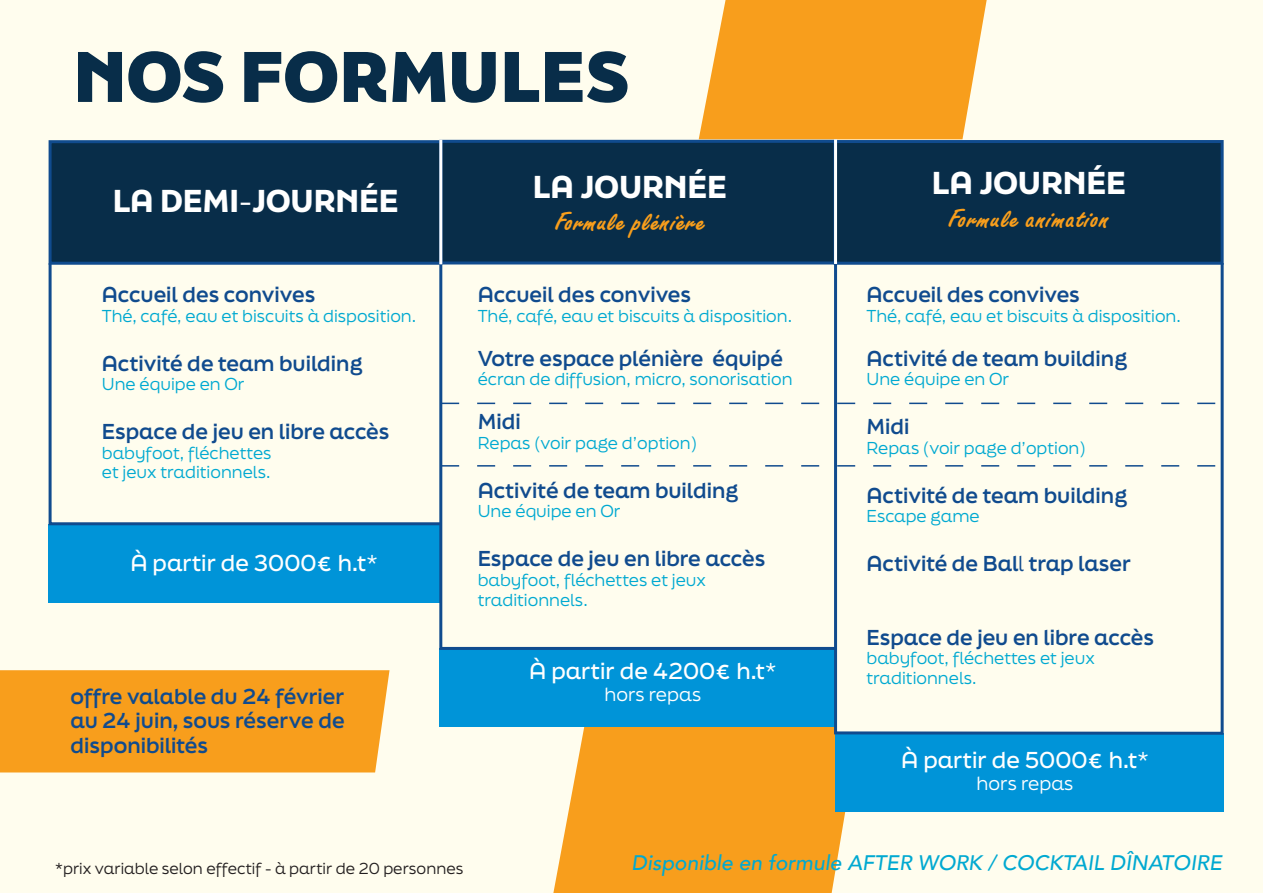
<style>
.page{position:relative;width:1263px;height:893px;background:#fff}
.page>*{position:absolute;margin:0;border:0;box-sizing:border-box;transform-origin:0 0}
.t1{font:800 67.5px "Final Six";color:#082d49}
.t2{font:900 29.85px "Final Six";color:#fff}
.t3{font:27.15px "Freestyle Script D Bold";color:#f89e1c}
.t4{font:500 21.75px "Final Six";color:#fff}
.t5{font:italic 500 21px "Avenir";color:#00a9d1}
.t6{font:700 20.4px/24.5px "Final Six";color:#104b8e;text-align:justify}
.t7{font:18px "Final Six";color:#fff}
.t8{font:16.35px/19.5px "Final Six";color:#00a9d1}
.t9{font:15px "Final Six";color:#231f20}
.s1{font-weight:400}
</style>
<div class="page">
<div style="left:0;top:0;width:1262px;height:893px;background:#fffdee"></div>
<div style="left:0;top:670px;width:389px;height:102px;background:#f89e1c"></div>
<svg style="left:553px;top:727px;width:293px;height:166px;background:#f8a42a"></svg>
<svg style="left:699px;top:0;width:288px;height:139px;background:#f8a62e"></svg>
<div style="left:50px;top:142px;width:1172px;height:120px;background:#082d49"></div>
<div style="left:48px;top:524px;width:393px;height:78px;background:#0094d8"></div>
<div style="left:440px;top:648px;width:395px;height:79px;background:#0094d8"></div>
<div style="left:835px;top:733px;width:389px;height:79px;background:#0094d8"></div>
<div style="left:49px;top:140px;width:393px;height:125px;border:3px solid #104b8e"></div>
<div style="left:439px;top:140px;width:398px;height:124px;border:3px solid #104b8e"></div>
<div style="left:834px;top:140px;width:390px;height:125px;border:3px solid #104b8e"></div>
<svg style="left:438px;top:255px;width:400px;height:396px"></svg>
<svg style="left:832px;top:259px;width:392px;height:477px"></svg>
<svg style="left:444px;top:403px;width:778px;height:1px"></svg>
<svg style="left:444px;top:465px;width:778px;height:2px"></svg>
<svg style="left:48px;top:260px;width:396px;height:267px"></svg>
<hr style="left:439px;top:140px;width:3px;height:124px;background:#fff">
<hr style="left:834px;top:139px;width:3px;height:125px;background:#fff">
<h1 class="t1" style="left:73px;top:27px;width:558px">NOS FORMULES</h1>
<h2 class="t2" style="left:113px;top:179px;width:287px">LA DEMI<span class="s1">-</span>JOURNÉE</h2>
<p class="t6" style="left:102px;top:282px;width:215px">Accueil des convives</p>
<p class="t8" style="left:102px;top:306px;width:316px">Thé, café, eau et biscuits à disposition.</p>
<p class="t6" style="left:102px;top:350px;width:262px">Activité de team building</p>
<p class="t8" style="left:102px;top:374px;width:144px">Une équipe en Or</p>
<p class="t6" style="left:102px;top:419px;width:289px">Espace de jeu en libre accès</p>
<p class="t8" style="left:102px;top:442px;width:171px">babyfoot, fléchettes et jeux traditionnels.</p>
<h3 class="t4" style="left:130px;top:547px;width:249px">À partir de 3000€ h.t<span class="s1">*</span></h3>
<p class="t6" style="left:71px;top:683px;width:275px">offre valable du 24 février au 24 juin, sous réserve de disponibilités</p>
<h2 class="t2" style="left:533px;top:165px;width:195px">LA JOURNÉE</h2>
<h3 class="t3" style="left:555px;top:207px;width:151px">Formule plénière</h3>
<p class="t6" style="left:478px;top:282px;width:215px">Accueil des convives</p>
<p class="t8" style="left:478px;top:306px;width:316px">Thé, café, eau et biscuits à disposition.</p>
<p class="t6" style="left:478px;top:345px;width:307px">Votre espace plénière équipé</p>
<p class="t8" style="left:478px;top:369px;width:316px">écran de diffusion, micro, sonorisation</p>
<p class="t6" style="left:478px;top:409px;width:45px">Midi</p>
<p class="t8" style="left:478px;top:433px;width:221px">Repas (voir page d’option)</p>
<p class="t6" style="left:478px;top:478px;width:262px">Activité de team building</p>
<p class="t8" style="left:478px;top:501px;width:144px">Une équipe en Or</p>
<p class="t6" style="left:478px;top:546px;width:289px">Espace de jeu en libre accès</p>
<p class="t8" style="left:478px;top:570px;width:230px">babyfoot, fléchettes et jeux traditionnels.</p>
<h3 class="t4" style="left:529px;top:655px;width:249px">À partir de 4200€ h.t<span class="s1">*</span></h3>
<p class="t7" style="left:604px;top:681px;width:98px">hors repas</p>
<h2 class="t2" style="left:932px;top:161px;width:195px">LA JOURNÉE</h2>
<h3 class="t3" style="left:948px;top:203px;width:162px">Formule animation</h3>
<p class="t6" style="left:866px;top:282px;width:215px">Accueil des convives</p>
<p class="t8" style="left:866px;top:306px;width:316px">Thé, café, eau et biscuits à disposition.</p>
<p class="t6" style="left:866px;top:345px;width:262px">Activité de team building</p>
<p class="t8" style="left:866px;top:369px;width:144px">Une équipe en Or</p>
<p class="t6" style="left:866px;top:414px;width:45px">Midi</p>
<p class="t8" style="left:866px;top:438px;width:221px">Repas (voir page d’option)</p>
<p class="t6" style="left:866px;top:482px;width:262px">Activité de team building</p>
<p class="t8" style="left:866px;top:506px;width:115px">Escape game</p>
<p class="t6" style="left:866px;top:551px;width:266px">Activité de Bal<span class="s1">l</span> trap laser</p>
<p class="t6" style="left:866px;top:624px;width:289px">Espace de jeu en libre accès</p>
<p class="t8" style="left:866px;top:648px;width:230px">babyfoot, fléchettes et jeux traditionnels.</p>
<h3 class="t4" style="left:901px;top:744px;width:249px">À partir de 5000€ h.t<span class="s1">*</span></h3>
<p class="t7" style="left:976px;top:770px;width:98px">hors repas</p>
<p class="t9" style="left:55px;top:858px;width:410px">*prix variable selon effectif - à partir de 20 personnes</p>
<p class="t5" style="left:631px;top:850px;width:592px">Disponible en formule AFTER WORK / COCKTAIL DÎNATOIRE</p>
</div>
